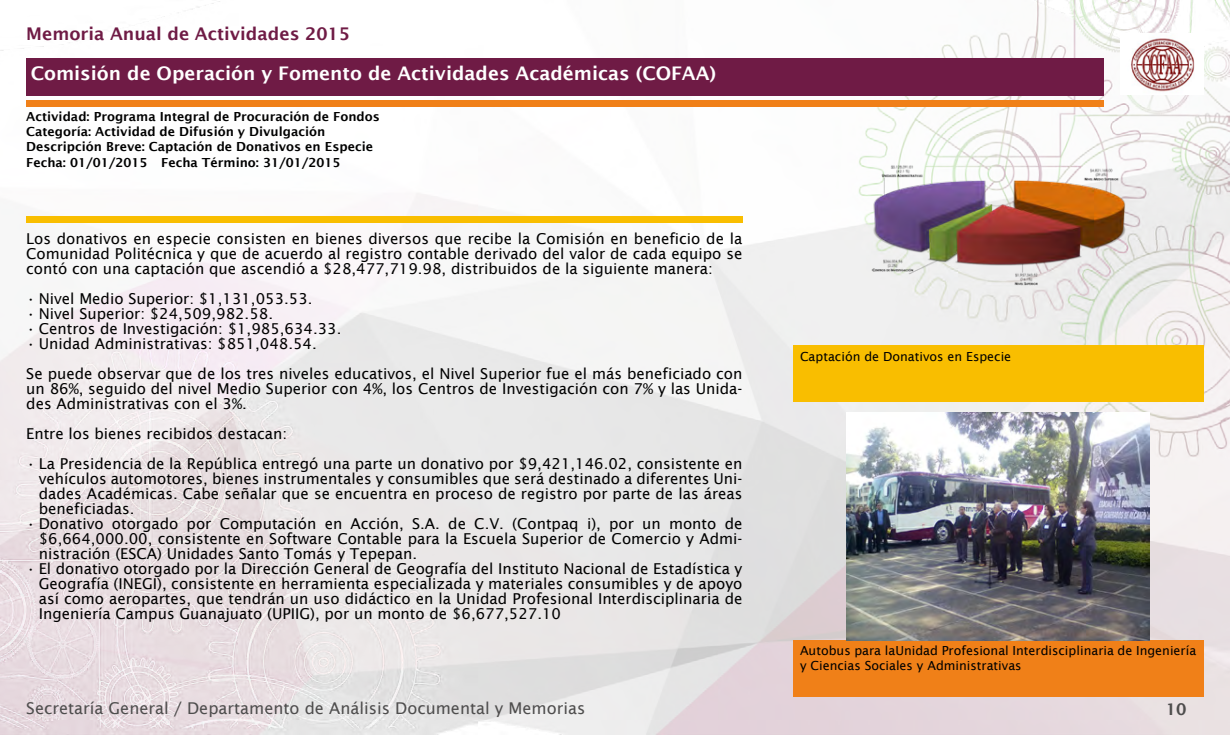
<style>
.page{position:relative;width:1230px;height:735px;background:#fff}
.page>*{position:absolute;margin:0;border:0;box-sizing:border-box;transform-origin:0 0}
.t1{font:600 18.75px "Lucida Sans";color:#fff}
.t2{font:600 17.5px "Lucida Sans";color:#6f1b45}
.t3{font:16.25px "Lucida Sans";color:#4e4d4d}
.t4{font:600 16.25px "Lucida Sans";color:#4e4d4d}
.t5{font:15px/15px "Lucida Sans";color:#000;text-align:justify}
.t6{font:600 12.5px/15px "Lucida Sans";color:#000}
.t7{font:12.5px/15px "Lucida Sans";color:#000}
</style>
<div class="page">
<img style="left:0;top:0;width:1230px;height:735px">
<div style="left:26px;top:58px;width:1078px;height:38px;background:#6f1b45"></div>
<div style="left:26px;top:216px;width:716px;height:7px;background:#f9be00"></div>
<div style="left:26px;top:100px;width:1078px;height:6px;background:#f08018"></div>
<div style="left:793px;top:345px;width:411px;height:57px;background:#f9be00"></div>
<div style="left:793px;top:640px;width:411px;height:56px;background:#f08018"></div>
<img style="left:854px;top:119px;width:288px;height:226px">
<img style="left:846px;top:412px;width:304px;height:228px">
<img style="left:1120px;top:34px;width:84px;height:61px">
<p class="t2" style="left:26px;top:24px;width:325px">Memoria Anual de Actividades 2015</p>
<p class="t1" style="left:31px;top:63px;width:687px">Comisión de Operación y Fomento de Actividades Académicas (COFAA)</p>
<p class="t6" style="left:26px;top:109px;width:355px">Actividad: Programa Integral de Procuración de Fondos<br>Categoría: Actividad de Difusión y Divulgación<br>Descripción Breve: Captación de Donativos en Especie</p>
<p class="t6" style="left:26px;top:155px;width:316px">Fecha: 01/01/2015 Fecha Término: 31/01/2015</p>
<p class="t5" style="left:26px;top:231px;width:718px">Los donativos en especie consisten en bienes diversos que recibe la Comisión en beneficio de la Comunidad Politécnica y que de acuerdo al registro contable derivado del valor de cada equipo se contó con una captación que ascendió a $28,477,719.98, distribuidos de la siguiente manera:</p>
<p class="t5" style="left:26px;top:291px;width:288px">• Nivel Medio Superior: $1,131,053.53.</p>
<p class="t5" style="left:26px;top:306px;width:248px">• Nivel Superior: $24,509,982.58.</p>
<p class="t5" style="left:26px;top:321px;width:317px">• Centros de Investigación: $1,985,634.33.</p>
<p class="t5" style="left:26px;top:328px;width:718px;line-height:30px">• Unidad Administrativas: $851,048.54.<br>Se puede observar que de los tres niveles educativos, el Nivel Superior fue el más beneficiado con</p>
<p class="t5" style="left:26px;top:381px;width:718px">un 86%, seguido del nivel Medio Superior con 4%, los Centros de Investigación con 7% y las Unida&shy;des Administrativas con el 3%.</p>
<p class="t5" style="left:26px;top:426px;width:263px">Entre los bienes recibidos destacan:</p>
<p class="t5" style="left:39px;top:456px;width:705px;text-indent:-12px">• La Presidencia de la República entregó una parte un donativo por $9,421,146.02, consistente en vehículos automotores, bienes instrumentales y consumibles que será destinado a diferentes Uni&shy;dades Académicas. Cabe señalar que se encuentra en proceso de registro por parte de las áreas beneficiadas.</p>
<p class="t5" style="left:39px;top:516px;width:705px;text-indent:-12px">• Donativo otorgado por Computación en Acción, S.A. de C.V. (Contpaq i), por un monto de $6,664,000.00, consistente en Software Contable para la Escuela Superior de Comercio y Admi&shy;nistración (ESCA) Unidades Santo Tomás y Tepepan.</p>
<p class="t5" style="left:39px;top:561px;width:705px;text-indent:-12px">• El donativo otorgado por la Dirección General de Geografía del Instituto Nacional de Estadística y Geografía (INEGI), consistente en herramienta especializada y materiales consumibles y de apoyo así como aeropartes, que tendrán un uso didáctico en la Unidad Profesional Interdisciplinaria de Ingeniería Campus Guanajuato (UPIIG), por un monto de $6,677,527.10</p>
<p class="t7" style="left:800px;top:349px;width:213px">Captación de Donativos en Especie</p>
<p class="t7" style="left:800px;top:643px;width:398px">Autobus para laUnidad Profesional Interdisciplinaria de Ingeniería y Ciencias Sociales y Administrativas</p>
<p class="t3" style="left:26px;top:699px;width:561px">Secretaría General / Departamento de Análisis Documental y Memorias</p>
<p class="t4" style="left:1166px;top:700px;width:22px">10</p>
</div>
